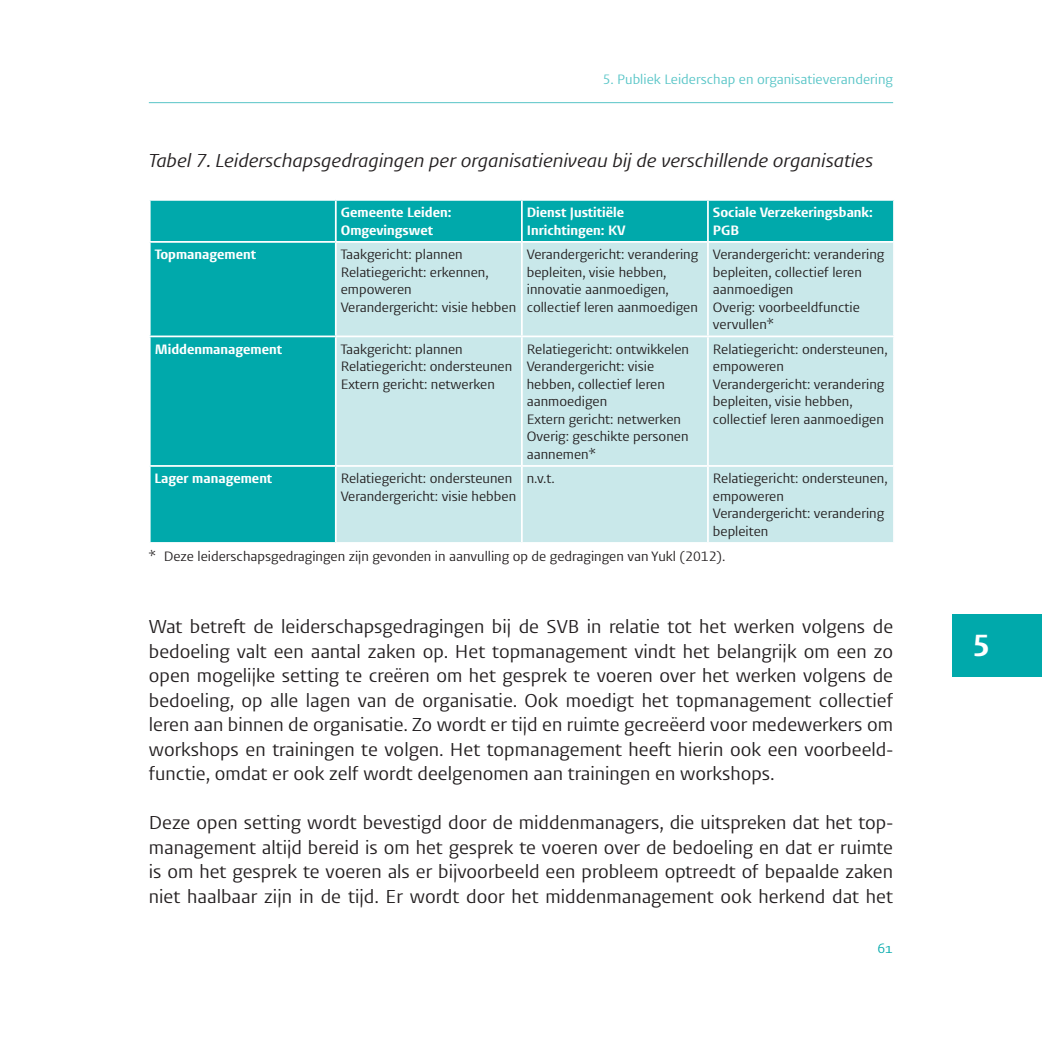
<style>
.page{position:relative;width:1042px;height:1042px;background:#fff}
.page>*{position:absolute;margin:0;border:0;box-sizing:border-box;transform-origin:0 0}
.t1{font:300 31.5px "Vestula";color:#fff}
.t2{font:19.25px/24.5px "Vestula";color:#231f20;text-align:justify}
.t3{font:italic 19.25px "Vestula";color:#231f20}
.t4{font:14px/17.5px "Vestula";color:#231f20}
.t5{font:300 14px/17.5px "Vestula";color:#fff}
.t6{font:14px "Vestula";color:#58c5c7}
.t7{font:14px "Vestula";color:#00a9ab}
</style>
<div class="page">
<hr style="left:149px;top:102px;width:744px;height:1px;background:#58c5c7">
<div style="left:952px;top:614px;width:90px;height:62px;background:#00a9ab"></div>
<div style="left:151px;top:201px;width:742px;height:341px;background:#00a9ab"></div>
<div style="left:337px;top:243px;width:556px;height:299px;background:#c9e8ea"></div>
<hr style="left:335px;top:201px;width:2px;height:40px;background:#fff">
<hr style="left:521px;top:201px;width:2px;height:40px;background:#fff">
<hr style="left:707px;top:201px;width:2px;height:40px;background:#fff">
<hr style="left:521px;top:243px;width:2px;height:92px;background:#fff">
<hr style="left:707px;top:243px;width:2px;height:92px;background:#fff">
<hr style="left:149px;top:335px;width:187px;height:2px;background:#fff">
<hr style="left:336px;top:335px;width:186px;height:2px;background:#fff">
<hr style="left:522px;top:335px;width:186px;height:2px;background:#fff">
<hr style="left:521px;top:337px;width:2px;height:128px;background:#fff">
<hr style="left:708px;top:335px;width:187px;height:2px;background:#fff">
<hr style="left:707px;top:337px;width:2px;height:128px;background:#fff">
<hr style="left:149px;top:465px;width:187px;height:2px;background:#fff">
<hr style="left:336px;top:465px;width:186px;height:2px;background:#fff">
<hr style="left:522px;top:465px;width:186px;height:2px;background:#fff">
<hr style="left:521px;top:467px;width:2px;height:75px;background:#fff">
<hr style="left:708px;top:465px;width:187px;height:2px;background:#fff">
<hr style="left:707px;top:467px;width:2px;height:75px;background:#fff">
<hr style="left:336px;top:241px;width:186px;height:2px;background:#fff">
<hr style="left:522px;top:241px;width:186px;height:2px;background:#fff">
<hr style="left:708px;top:241px;width:187px;height:2px;background:#fff">
<hr style="left:149px;top:241px;width:187px;height:2px;background:#fff">
<hr style="left:335px;top:243px;width:2px;height:92px;background:#fff">
<hr style="left:335px;top:337px;width:2px;height:128px;background:#fff">
<hr style="left:335px;top:467px;width:2px;height:75px;background:#fff">
<p class="t6" style="left:603px;top:71px;width:292px">5. Publiek Leiderschap en organisatieverandering</p>
<h2 class="t3" style="left:149px;top:149px;width:726px">Tabel 7. Leiderschapsgedragingen per organisatieniveau bij de verschillende organisaties</h2>
<p class="t5" style="left:341px;top:204px;width:112px">Gemeente Leiden:<br>Omgevingswet</p>
<p class="t5" style="left:527px;top:204px;width:100px">Dienst Justitiële<br>Inrichtingen: KV</p>
<p class="t5" style="left:713px;top:204px;width:161px">Sociale Verzekeringsbank:<br>PGB</p>
<p class="t5" style="left:155px;top:246px;width:103px">Topmanagement</p>
<p class="t4" style="left:341px;top:246px;width:177px">Taakgericht: plannen<br>Relatiegericht: erkennen, empoweren<br>Verandergericht: visie hebben</p>
<p class="t4" style="left:527px;top:246px;width:173px">Verandergericht: verandering bepleiten, visie hebben, innovatie aanmoedigen, collectief leren aanmoedigen</p>
<p class="t4" style="left:713px;top:246px;width:173px">Verandergericht: verandering bepleiten, collectief leren aanmoedigen<br>Overig: voorbeeldfunctie vervullen*</p>
<p class="t5" style="left:155px;top:340px;width:129px">Middenmanagement</p>
<p class="t4" style="left:341px;top:340px;width:173px">Taakgericht: plannen<br>Relatiegericht: ondersteunen<br>Extern gericht: netwerken</p>
<p class="t4" style="left:527px;top:340px;width:164px">Relatiegericht: ontwikkelen<br>Verandergericht: visie hebben, collectief leren aanmoedigen<br>Extern gericht: netwerken<br>Overig: geschikte personen aannemen*</p>
<p class="t4" style="left:713px;top:340px;width:176px">Relatiegericht: ondersteunen, empoweren<br>Verandergericht: verandering bepleiten, visie hebben, collectief leren aanmoedigen</p>
<p class="t5" style="left:155px;top:470px;width:119px">Lager management</p>
<p class="t4" style="left:341px;top:470px;width:177px">Relatiegericht: ondersteunen<br>Verandergericht: visie hebben</p>
<p class="t4" style="left:527px;top:470px;width:30px">n.v.t.</p>
<p class="t4" style="left:713px;top:470px;width:176px">Relatiegericht: ondersteunen, empoweren<br>Verandergericht: verandering bepleiten</p>
<p class="t4" style="left:149px;top:548px;width:578px">* Deze leiderschapsgedragingen zijn gevonden in aanvulling op de gedragingen van Yukl (2012).</p>
<p class="t2" style="left:149px;top:614px;width:746px">Wat betreft de leiderschapsgedragingen bij de SVB in relatie tot het werken volgens de bedoeling valt een aantal zaken op. Het topmanagement vindt het belangrijk om een zo open mogelijke setting te creëren om het gesprek te voeren over het werken volgens de bedoeling, op alle lagen van de organisatie. Ook moedigt het topmanagement collectief leren aan binnen de organisatie. Zo wordt er tijd en ruimte gecreëerd voor medewerkers om workshops en trainingen te volgen. Het topmanagement heeft hierin ook een voorbeeld&shy;functie, omdat er ook zelf wordt deelgenomen aan trainingen en workshops.</p>
<p class="t2" style="left:149px;top:810px;width:746px">Deze open setting wordt bevestigd door de middenmanagers, die uitspreken dat het top&shy;management altijd bereid is om het gesprek te voeren over de bedoeling en dat er ruimte is om het gesprek te voeren als er bijvoorbeeld een probleem optreedt of bepaalde zaken niet haalbaar zijn in de tijd. Er wordt door het middenmanagement ook herkend dat het</p>
<p class="t7" style="left:877px;top:939px;width:17px">61</p>
<h1 class="t1" style="left:972px;top:626px;width:19px">5</h1>
</div>
